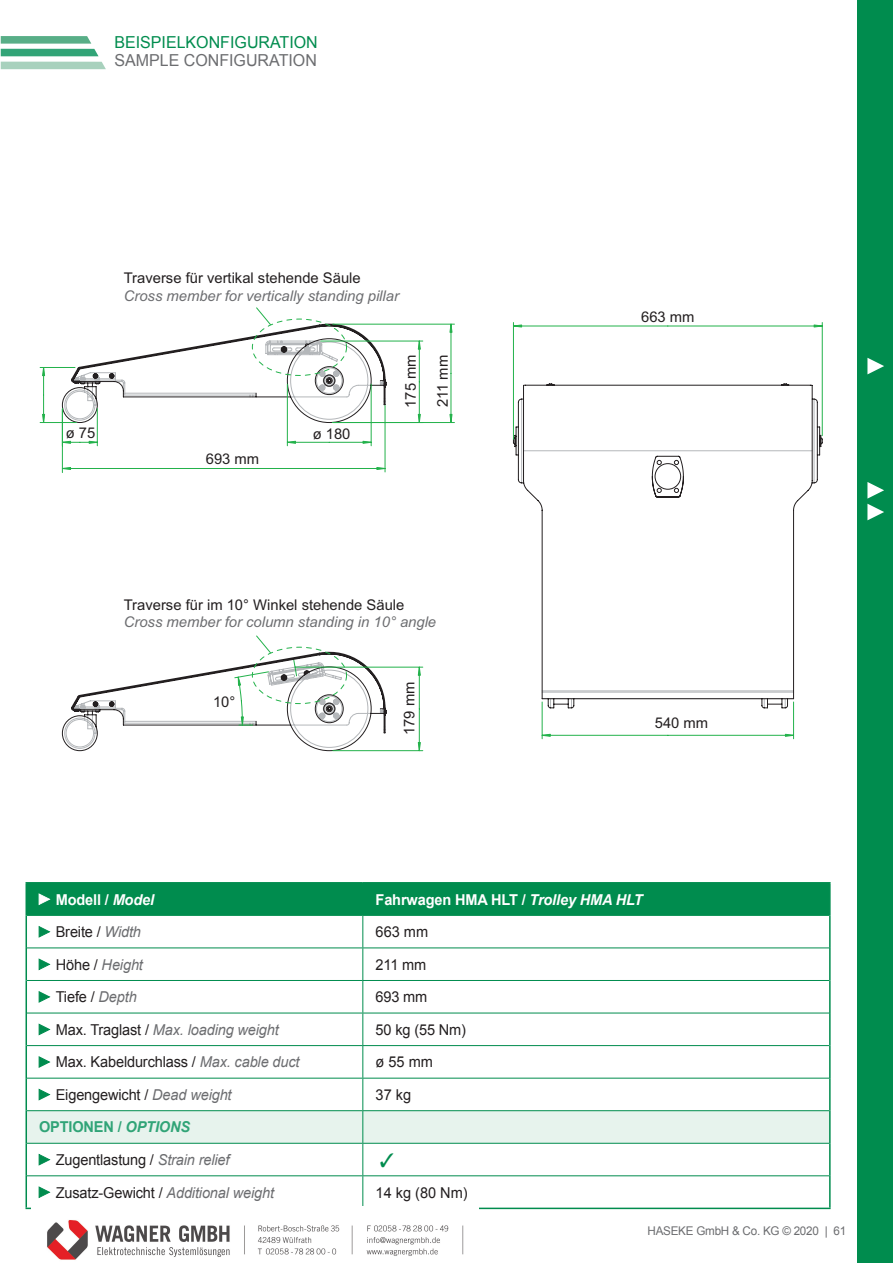
<style>
.page{position:relative;width:893px;height:1263px;background:#fff}
.page>*{position:absolute;margin:0;border:0;box-sizing:border-box;transform-origin:0 0}
.t1{font:16.5px "Arial";color:#008c4e}
.t2{font:16.5px "Arial";color:#6c6d70}
.t3{font:15px/32.5px "Arial";letter-spacing:-.01em;color:#231f20}
.t4{font:italic 15px "Arial";letter-spacing:-.01em;color:#6c6d70}
.t5{font:700 15px "Arial";letter-spacing:-.01em;color:#fff}
.t6{font:14.85px/31.8px "Arial";color:#231f20}
.t7{font:italic 14.85px "Arial";color:#6c6d70}
.t8{font:12px "Arial";letter-spacing:-.02em;color:#6c6d70}
.s1{font-style:italic}
.s2{font-style:italic;color:#6c6d70}
.s3{font-style:normal;color:#231f20}
.s4{font-weight:700;color:#30a477}
.s5{font-weight:700;font-style:italic;color:#30a477}
</style>
<div class="page">
<div style="left:27px;top:1111px;width:802px;height:32px;background:#e7f3ed"></div>
<hr style="left:26px;top:882px;width:337px;height:1px;background:#008c4e">
<hr style="left:363px;top:882px;width:468px;height:1px;background:#008c4e">
<hr style="left:829px;top:883px;width:2px;height:32px;background:#008c4e">
<hr style="left:26px;top:915px;width:1px;height:33px;background:#008c4e">
<hr style="left:829px;top:915px;width:2px;height:33px;background:#008c4e">
<hr style="left:26px;top:948px;width:1px;height:32px;background:#008c4e">
<hr style="left:829px;top:948px;width:2px;height:32px;background:#008c4e">
<hr style="left:26px;top:980px;width:1px;height:33px;background:#008c4e">
<hr style="left:829px;top:980px;width:2px;height:33px;background:#008c4e">
<hr style="left:26px;top:1013px;width:1px;height:32px;background:#008c4e">
<hr style="left:829px;top:1013px;width:2px;height:32px;background:#008c4e">
<hr style="left:26px;top:1045px;width:1px;height:33px;background:#008c4e">
<hr style="left:829px;top:1045px;width:2px;height:33px;background:#008c4e">
<hr style="left:26px;top:1078px;width:1px;height:33px;background:#008c4e">
<hr style="left:829px;top:1078px;width:2px;height:33px;background:#008c4e">
<hr style="left:26px;top:1111px;width:1px;height:32px;background:#008c4e">
<hr style="left:829px;top:1111px;width:2px;height:32px;background:#008c4e">
<hr style="left:26px;top:1143px;width:1px;height:33px;background:#008c4e">
<hr style="left:829px;top:1143px;width:2px;height:33px;background:#008c4e">
<hr style="left:26px;top:1176px;width:1px;height:31px;background:#008c4e">
<hr style="left:829px;top:1176px;width:2px;height:31px;background:#008c4e">
<hr style="left:26px;top:1207px;width:337px;height:2px;background:#008c4e">
<hr style="left:363px;top:1207px;width:468px;height:2px;background:#008c4e">
<hr style="left:27px;top:915px;width:336px;height:1px;background:#008c4e">
<hr style="left:363px;top:915px;width:466px;height:1px;background:#008c4e">
<hr style="left:362px;top:916px;width:1px;height:31px;background:#008c4e">
<hr style="left:27px;top:947px;width:336px;height:1px;background:#008c4e">
<hr style="left:363px;top:947px;width:466px;height:1px;background:#008c4e">
<hr style="left:362px;top:948px;width:1px;height:32px;background:#008c4e">
<hr style="left:27px;top:980px;width:336px;height:1px;background:#008c4e">
<hr style="left:363px;top:980px;width:466px;height:1px;background:#008c4e">
<hr style="left:362px;top:981px;width:1px;height:32px;background:#008c4e">
<hr style="left:27px;top:1013px;width:336px;height:1px;background:#008c4e">
<hr style="left:363px;top:1013px;width:466px;height:1px;background:#008c4e">
<hr style="left:362px;top:1013px;width:1px;height:32px;background:#008c4e">
<hr style="left:27px;top:1045px;width:336px;height:1px;background:#008c4e">
<hr style="left:363px;top:1045px;width:466px;height:1px;background:#008c4e">
<hr style="left:362px;top:1046px;width:1px;height:32px;background:#008c4e">
<hr style="left:27px;top:1078px;width:336px;height:1px;background:#008c4e">
<hr style="left:363px;top:1078px;width:466px;height:1px;background:#008c4e">
<hr style="left:362px;top:1078px;width:1px;height:32px;background:#008c4e">
<hr style="left:27px;top:1110px;width:336px;height:1px;background:#008c4e">
<hr style="left:363px;top:1110px;width:466px;height:1px;background:#008c4e">
<hr style="left:362px;top:1111px;width:1px;height:32px;background:#008c4e">
<hr style="left:27px;top:1143px;width:336px;height:1px;background:#008c4e">
<hr style="left:363px;top:1143px;width:466px;height:1px;background:#008c4e">
<hr style="left:362px;top:1143px;width:1px;height:32px;background:#008c4e">
<hr style="left:27px;top:1175px;width:336px;height:1px;background:#008c4e">
<hr style="left:363px;top:1175px;width:466px;height:1px;background:#008c4e">
<hr style="left:362px;top:1176px;width:1px;height:31px;background:#008c4e">
<div style="left:26px;top:883px;width:803px;height:32px;background:#008c4e"></div>
<svg style="left:39px;top:926px;width:11px;height:11px"></svg>
<svg style="left:39px;top:959px;width:11px;height:11px"></svg>
<svg style="left:39px;top:991px;width:11px;height:11px"></svg>
<svg style="left:39px;top:1024px;width:11px;height:11px"></svg>
<svg style="left:39px;top:1056px;width:11px;height:11px"></svg>
<svg style="left:39px;top:1089px;width:11px;height:11px"></svg>
<svg style="left:39px;top:1154px;width:11px;height:11px"></svg>
<svg style="left:39px;top:1187px;width:11px;height:11px"></svg>
<svg style="left:512px;top:383px;width:311px;height:326px"></svg>
<hr style="left:822px;top:322px;width:1px;height:114px;background:#23b24b">
<hr style="left:513px;top:322px;width:1px;height:117px;background:#23b24b">
<hr style="left:668px;top:326px;width:154px;height:1px;background:#23b24b">
<hr style="left:513px;top:326px;width:155px;height:1px;background:#23b24b">
<hr style="left:542px;top:702px;width:1px;height:37px;background:#23b24b">
<hr style="left:793px;top:702px;width:1px;height:37px;background:#23b24b">
<hr style="left:542px;top:735px;width:126px;height:1px;background:#23b24b">
<hr style="left:668px;top:735px;width:125px;height:1px;background:#23b24b">
<svg style="left:813px;top:324px;width:10px;height:4px"></svg>
<svg style="left:514px;top:324px;width:8px;height:4px"></svg>
<svg style="left:541px;top:733px;width:10px;height:4px"></svg>
<svg style="left:785px;top:733px;width:9px;height:4px"></svg>
<hr style="left:287px;top:384px;width:1px;height:62px;background:#23b24b">
<hr style="left:371px;top:384px;width:1px;height:62px;background:#23b24b">
<hr style="left:287px;top:442px;width:42px;height:1px;background:#23b24b">
<hr style="left:329px;top:442px;width:42px;height:1px;background:#23b24b">
<hr style="left:97px;top:409px;width:1px;height:37px;background:#23b24b">
<hr style="left:321px;top:341px;width:102px;height:1px;background:#23b24b">
<hr style="left:419px;top:341px;width:1px;height:41px;background:#23b24b">
<hr style="left:419px;top:382px;width:1px;height:40px;background:#23b24b">
<hr style="left:385px;top:405px;width:1px;height:67px;background:#23b24b">
<hr style="left:62px;top:409px;width:1px;height:64px;background:#23b24b">
<hr style="left:224px;top:468px;width:161px;height:1px;background:#23b24b">
<hr style="left:62px;top:468px;width:162px;height:1px;background:#23b24b">
<hr style="left:333px;top:422px;width:121px;height:1px;background:#23b24b">
<hr style="left:333px;top:324px;width:121px;height:1px;background:#23b24b">
<hr style="left:451px;top:373px;width:1px;height:49px;background:#23b24b">
<hr style="left:451px;top:324px;width:1px;height:49px;background:#23b24b">
<hr style="left:40px;top:422px;width:36px;height:1px;background:#23b24b">
<hr style="left:40px;top:367px;width:35px;height:1px;background:#23b24b">
<svg style="left:286px;top:440px;width:10px;height:4px"></svg>
<svg style="left:362px;top:440px;width:10px;height:4px"></svg>
<svg style="left:61px;top:440px;width:37px;height:4px"></svg>
<svg style="left:417px;top:340px;width:4px;height:10px"></svg>
<svg style="left:417px;top:414px;width:4px;height:8px"></svg>
<svg style="left:376px;top:466px;width:10px;height:4px"></svg>
<svg style="left:61px;top:466px;width:10px;height:4px"></svg>
<svg style="left:449px;top:414px;width:4px;height:8px"></svg>
<svg style="left:449px;top:323px;width:4px;height:10px"></svg>
<svg style="left:42px;top:368px;width:4px;height:54px"></svg>
<svg style="left:62px;top:307px;width:325px;height:116px"></svg>
<svg style="left:62px;top:635px;width:362px;height:116px"></svg>
<div style="left:857px;top:0;width:36px;height:1263px;background:#008c4e"></div>
<svg style="left:867px;top:358px;width:17px;height:16px"></svg>
<svg style="left:867px;top:482px;width:17px;height:38px"></svg>
<svg style="left:1px;top:36px;width:98px;height:20px"></svg>
<svg style="left:1px;top:62px;width:105px;height:7px"></svg>
<img style="left:32px;top:1207px;width:446px;height:53px">
<p class="t1" style="left:114px;top:31px;width:205px">BEISPIELKONFIGURATION</p>
<p class="t2" style="left:114px;top:49px;width:204px">SAMPLE CONFIGURATION</p>
<p class="t6" style="left:66px;top:417px;width:31px">ø 75</p>
<p class="t6" style="left:124px;top:262px;width:238px">Traverse für vertikal stehende Säule</p>
<p class="t7" style="left:124px;top:286px;width:277px">Cross member for vertically standing pillar</p>
<p class="t6" style="left:206px;top:443px;width:55px">693 mm</p>
<p class="t6" style="left:313px;top:418px;width:39px">ø 180</p>
<p class="t6" style="left:395px;top:408px;width:55px;rotate:-90deg">175 mm<br>211 mm</p>
<p class="t6" style="left:124px;top:589px;width:282px">Traverse für im 10° Winkel stehende Säule</p>
<p class="t7" style="left:124px;top:612px;width:314px">Cross member for column standing in 10° angle</p>
<p class="t6" style="left:213px;top:686px;width:24px">10°</p>
<p class="t6" style="left:394px;top:735px;width:55px;rotate:-90deg">179 mm</p>
<p class="t6" style="left:641px;top:301px;width:55px">663 mm</p>
<p class="t6" style="left:655px;top:707px;width:55px">540 mm</p>
<p class="t5" style="left:56px;top:889px;width:100px">Modell / <span class="s1">Model</span></p>
<p class="t5" style="left:376px;top:889px;width:269px">Fahrwagen HMA HLT / <span class="s1">Trolley HMA HLT</span></p>
<p class="t3" style="left:56px;top:916px;width:87px">Breite / <span class="s2">Width</span></p>
<p class="t3" style="left:376px;top:916px;width:54px">663 mm</p>
<p class="t4" style="left:56px;top:955px;width:89px"><span class="s3">Höhe /</span> Height</p>
<p class="t3" style="left:376px;top:948px;width:52px">211 mm</p>
<p class="t3" style="left:56px;top:981px;width:83px">Tiefe / <span class="s2">Depth</span></p>
<p class="t3" style="left:376px;top:981px;width:53px">693 mm</p>
<p class="t4" style="left:56px;top:1020px;width:225px"><span class="s3">Max. Traglast /</span> Max. loading weight</p>
<p class="t3" style="left:376px;top:1013px;width:92px">50 kg (55 Nm)</p>
<p class="t3" style="left:56px;top:1046px;width:245px">Max. Kabeldurchlass / <span class="s2">Max. cable duct</span></p>
<p class="t3" style="left:376px;top:1046px;width:59px">ø 55 mm</p>
<p class="t3" style="left:56px;top:1078px;width:177px">Eigengewicht / <span class="s2">Dead weight</span></p>
<p class="t3" style="left:376px;top:1078px;width:37px">37 kg</p>
<p class="t3" style="left:56px;top:1111px;width:175px;text-indent:-17px"><span class="s4">OPTIONEN /</span> <span class="s5">OPTIONS<br></span>Zugentlastung / <span class="s2">Strain relief</span></p>
<p class="t4" style="left:56px;top:1182px;width:220px"><span class="s3">Zusatz-Gewicht /</span> Additional weight</p>
<p class="t3" style="left:376px;top:1176px;width:94px">14 kg (80 Nm)</p>
<p class="t8" style="left:647px;top:1223px;width:200px">HASEKE GmbH &amp; Co. KG © 2020 | 61</p>
</div>
